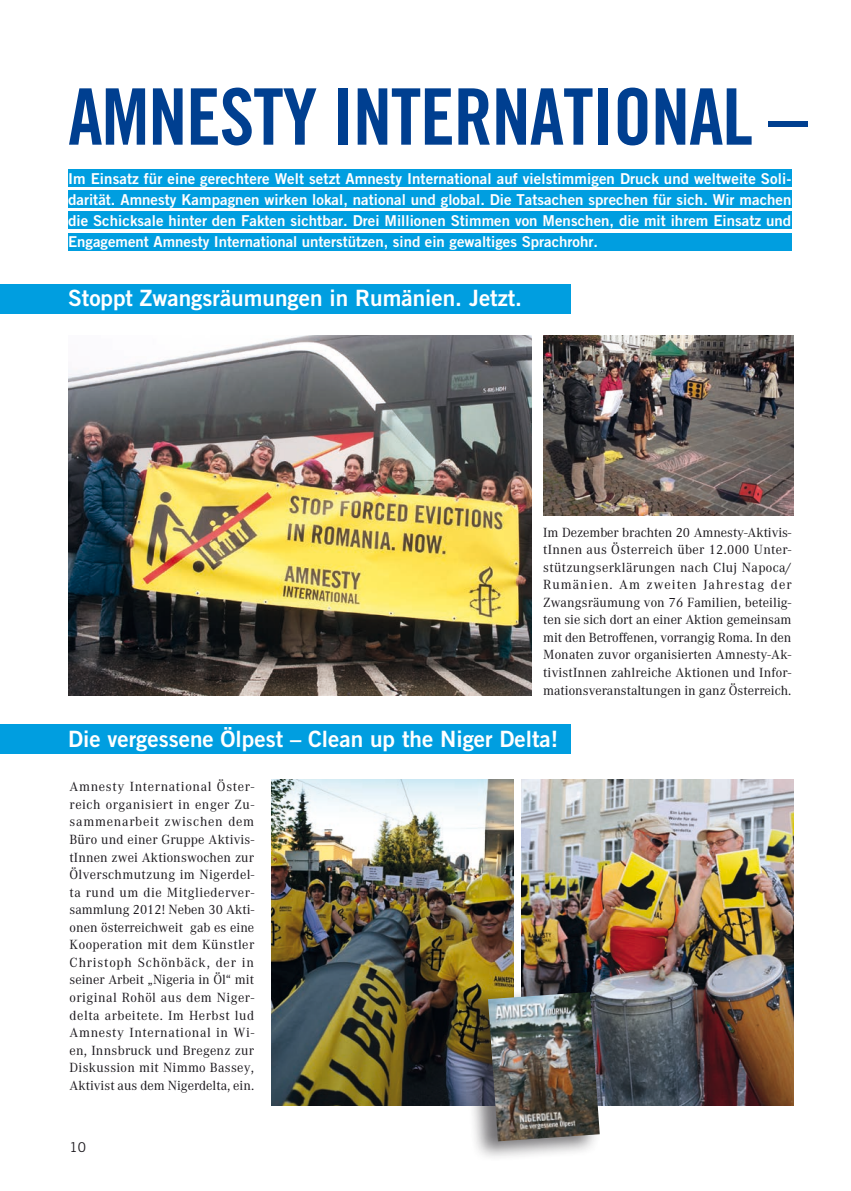
<style>
.page{position:relative;width:851px;height:1191px;background:#fff}
.page>*{position:absolute;margin:0;border:0;box-sizing:border-box;transform-origin:0 0}
.t1{font:78px "Trade Gothic Bold Cond Twenty";letter-spacing:-.015em;color:#003f90}
.t2{font:22.5px "Trade Gothic Bold Two";color:#fff}
.t3{font:15px/21px "Trade Gothic Bold Two";letter-spacing:.005em;color:#fff;text-align:justify}
.t4{font:13.8px/17.5px "Corporate A";color:#1a171c;text-align:justify}
.t5{font:13.5px "Trade Gothic";color:#1a171c}
</style>
<div class="page">
<img style="left:68px;top:335px;width:463px;height:360px">
<div style="left:68px;top:190px;width:723px;height:17px;background:#009ee0"></div>
<div style="left:68px;top:212px;width:723px;height:17px;background:#009ee0"></div>
<div style="left:68px;top:233px;width:723px;height:17px;background:#009ee0"></div>
<div style="left:68px;top:170px;width:723px;height:17px;background:#009ee0"></div>
<div style="left:0;top:724px;width:570px;height:30px;background:#009ee0"></div>
<div style="left:0;top:284px;width:570px;height:30px;background:#009ee0"></div>
<img style="left:543px;top:335px;width:250px;height:181px">
<img style="left:272px;top:779px;width:241px;height:327px">
<img style="left:521px;top:779px;width:272px;height:327px">
<div style="left:461px;top:985px;width:139px;height:177px;background:#1a171c;opacity:.6"></div>
<img style="left:488px;top:992px;width:111px;height:149px">
<h1 class="t1" style="left:68px;top:69px;width:740px">AMNESTY INTERNATIONAL –</h1>
<p class="t3" style="left:68px;top:167px;width:724px">I m Einsatz für eine gerechtere Welt setzt Amnesty I nternational auf vielstimmigen Druck und weltweite Soli&shy;darität. Amnesty Kampagnen wirken lokal, national und global. Die Tatsachen sprechen für sich. Wir machen die Schicksale hinter den Fakten sichtbar. Drei Millionen Stimmen von Menschen, die mit ihrem Einsatz und Engagement Amnesty I nternational unterstützen, sind ein gewaltiges Sprachrohr.</p>
<h2 class="t2" style="left:68px;top:284px;width:455px">Stoppt Zwangsräumungen in Rumänien. Jetzt.</h2>
<p class="t4" style="left:543px;top:523px;width:250px">Im Dezember brachten 20 Amnesty-Aktivis&shy;tInnen aus Österreich über 12.000 Unter&shy;stützungserklärungen nach Cluj Napoca/ Rumänien. Am zweiten Jahrestag der Zwangsräumung von 76 Familien, beteilig&shy;ten sie sich dort an einer Aktion gemeinsam mit den Betroffenen, vorrangig Roma. In den Monaten zuvor organisierten Amnesty-Ak&shy;tivistInnen zahlreiche Aktionen und Infor&shy;mationsveranstaltungen in ganz Österreich.</p>
<h2 class="t2" style="left:68px;top:725px;width:491px">Die vergessene Ölpest – Clean up the N iger Delta!</h2>
<p class="t4" style="left:70px;top:778px;width:186px">Amnesty International Öster&shy;reich organisiert in enger Zu&shy;sammenarbeit zwischen dem Büro und einer Gruppe Aktivis&shy;tInnen zwei Aktionswochen zur Ölverschmutzung im Nigerdel&shy;ta rund um die Mitgliederver&shy;sammlung 2012! Neben 30 Akti&shy;onen österreichweit gab es eine Kooperation mit dem Künstler Christoph Schönbäck, der in seiner Arbeit „Nigeria in Öl“ mit original Rohöl aus dem Niger&shy;delta arbeitete. Im Herbst lud Amnesty International in Wi&shy;en, Innsbruck und Bregenz zur Diskussion mit Nimmo Bassey, Aktivist aus dem Nigerdelta, ein.</p>
<p class="t5" style="left:70px;top:1139px;width:18px">10</p>
</div>
